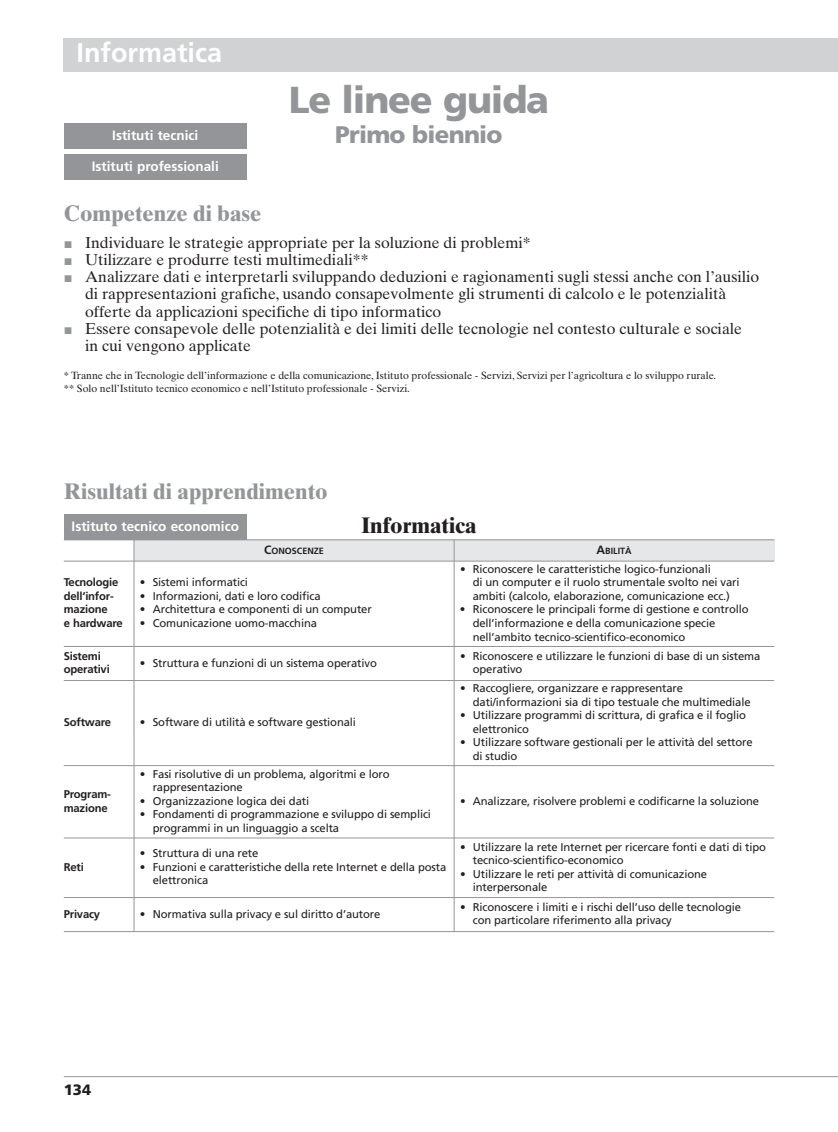
<style>
.page{position:relative;width:838px;height:1132px;background:#fff}
.page>*{position:absolute;margin:0;border:0;box-sizing:border-box;transform-origin:0 0}
.t1{font:900 37.5px "Frutiger";letter-spacing:-.03em;color:#939598}
.t2{font:700 27px "Frutiger";color:#fff}
.t3{font:900 24px "Frutiger";letter-spacing:-.03em;color:#939598}
.t4{font:700 22.5px "Times Ten";color:#939598}
.t5{font:700 22.5px "Times Ten";color:#231f20}
.t6{font:15.75px/17.2px "Times Ten";color:#231f20}
.t7{font:900 15px "Frutiger";color:#231f20}
.t8{font:700 13.5px "Frutiger";color:#fff}
.t9{font:11.25px/13.5px "Frutiger";letter-spacing:-.01em;color:#231f20}
.t10{font:700 11.25px/13.5px "Frutiger";letter-spacing:-.015em;color:#231f20}
.t11{font:10.5px/13.5px "Times Ten";color:#231f20}
.t12{font:700 9px "Frutiger";color:#231f20}
.s1{font-family:"European Pi Three";color:#939598}
.s2{font-size:12px}
</style>
<div class="page">
<div style="left:64px;top:38px;width:774px;height:34px;background:#d1d2d4"></div>
<hr style="left:64px;top:1075px;width:774px;height:1px;background:#939598">
<div style="left:134px;top:539px;width:320px;height:22px;background:#e6e7e9"></div>
<div style="left:454px;top:539px;width:320px;height:22px;background:#e6e7e9"></div>
<hr style="left:64px;top:539px;width:710px;height:1px;background:#939598">
<hr style="left:454px;top:539px;width:1px;height:392px;background:#939598">
<hr style="left:134px;top:539px;width:1px;height:392px;background:#939598">
<hr style="left:64px;top:560px;width:710px;height:1px;background:#939598">
<div style="left:64px;top:123px;width:183px;height:26px;background:#939598"></div>
<div style="left:64px;top:514px;width:183px;height:25px;background:#939598"></div>
<hr style="left:64px;top:646px;width:710px;height:1px;background:#939598">
<hr style="left:64px;top:680px;width:710px;height:1px;background:#939598">
<hr style="left:64px;top:765px;width:710px;height:1px;background:#939598">
<hr style="left:64px;top:837px;width:710px;height:1px;background:#939598">
<hr style="left:64px;top:896px;width:710px;height:1px;background:#939598">
<hr style="left:64px;top:930px;width:710px;height:1px;background:#939598">
<div style="left:64px;top:154px;width:183px;height:26px;background:#939598"></div>
<h2 class="t2" style="left:77px;top:42px;width:147px">Informatica</h2>
<p class="t8" style="left:112px;top:130px;width:87px">Istituti tecnici</p>
<p class="t8" style="left:92px;top:161px;width:128px">Istituti professionali</p>
<h1 class="t1" style="left:289px;top:85px;width:262px">Le linee guida</h1>
<h3 class="t3" style="left:335px;top:125px;width:169px">Primo biennio</h3>
<h3 class="t4" style="left:64px;top:205px;width:199px">Competenze di base</h3>
<h3 class="t6" style="left:64px;top:235px;width:468px"><span class="s1">-</span> Individuare le strategie appropriate per la soluzione di problemi*</h3>
<h3 class="t6" style="left:64px;top:252px;width:306px"><span class="s1">-</span> Utilizzare e produrre testi multimediali**</h3>
<p class="t6" style="left:85px;top:270px;width:676px;text-indent:-21px"><span class="s1">-</span> Analizzare dati e interpretarli sviluppando deduzioni e ragionamenti sugli stessi anche con l’ausilio di rappresentazioni grafiche, usando consapevolmente gli strumenti di calcolo e le potenzialità offerte da applicazioni specifiche di tipo informatico</p>
<h3 class="t6" style="left:85px;top:321px;width:658px;text-indent:-21px"><span class="s1">-</span> Essere consapevole delle potenzialità e dei limiti delle tecnologie nel contesto culturale e sociale in cui vengono applicate</h3>
<p class="t11" style="left:64px;top:369px;width:654px">* Tranne che in Tecnologie dell’informazione e della comunicazione, Istituto professionale - Servizi, Servizi per l’agricoltura e lo sviluppo rurale. ** Solo nell’Istituto tecnico economico e nell’Istituto professionale - Servizi.</p>
<h3 class="t4" style="left:64px;top:483px;width:265px">Risultati di apprendimento</h3>
<p class="t8" style="left:72px;top:520px;width:169px">Istituto tecnico economico</p>
<h3 class="t5" style="left:361px;top:517px;width:117px">Informatica</h3>
<p class="t12" style="left:264px;top:547px;width:61px"><span class="s2">C</span>ONOSCENZE</p>
<p class="t12" style="left:596px;top:547px;width:37px"><span class="s2">A</span>BILITÀ</p>
<p class="t10" style="left:64px;top:576px;width:60px">Tecnologie dell‘infor&shy;mazione<br>e hardware</p>
<p class="t9" style="left:140px;top:576px;width:110px">• Sistemi informatici</p>
<p class="t9" style="left:140px;top:590px;width:182px">• Informazioni, dati e loro codifica</p>
<p class="t9" style="left:140px;top:603px;width:233px">• Architettura e componenti di un computer</p>
<p class="t9" style="left:140px;top:617px;width:179px">• Comunicazione uomo-macchina</p>
<p class="t9" style="left:473px;top:563px;width:268px;text-indent:-13px">• Riconoscere le caratteristiche logico-funzionali<br>di un computer e il ruolo strumentale svolto nei vari ambiti (calcolo, elaborazione, comunicazione ecc.)</p>
<p class="t9" style="left:473px;top:603px;width:277px;text-indent:-13px">• Riconoscere le principali forme di gestione e controllo dell’informazione e della comunicazione specie nell’ambito tecnico-scientifico-economico</p>
<p class="t10" style="left:64px;top:649px;width:47px">Sistemi operativi</p>
<p class="t9" style="left:140px;top:656px;width:238px">• Struttura e funzioni di un sistema operativo</p>
<p class="t9" style="left:473px;top:649px;width:289px;text-indent:-13px">• Riconoscere e utilizzare le funzioni di base di un sistema operativo</p>
<p class="t10" style="left:64px;top:716px;width:49px">Software</p>
<p class="t9" style="left:140px;top:716px;width:218px">• Software di utilità e software gestionali</p>
<p class="t10" style="left:64px;top:788px;width:49px">Program&shy;mazione</p>
<p class="t10" style="left:64px;top:860px;width:22px">Reti</p>
<p class="t9" style="left:153px;top:767px;width:238px;text-indent:-13px">• Fasi risolutive di un problema, algoritmi e loro rappresentazione</p>
<p class="t9" style="left:140px;top:794px;width:171px">• Organizzazione logica dei dati</p>
<p class="t9" style="left:153px;top:808px;width:280px;text-indent:-13px">• Fondamenti di programmazione e sviluppo di semplici programmi in un linguaggio a scelta</p>
<p class="t9" style="left:140px;top:847px;width:120px">• Struttura di una rete</p>
<p class="t9" style="left:153px;top:860px;width:295px;text-indent:-13px">• Funzioni e caratteristiche della rete Internet e della posta elettronica</p>
<p class="t9" style="left:473px;top:682px;width:279px;text-indent:-13px">• Raccogliere, organizzare e rappresentare dati/informazioni sia di tipo testuale che multimediale</p>
<p class="t9" style="left:473px;top:709px;width:275px;text-indent:-13px">• Utilizzare programmi di scrittura, di grafica e il foglio elettronico</p>
<p class="t9" style="left:473px;top:736px;width:281px;text-indent:-13px">• Utilizzare software gestionali per le attività del settore di studio</p>
<p class="t9" style="left:460px;top:794px;width:301px">• Analizzare, risolvere problemi e codificarne la soluzione</p>
<p class="t9" style="left:473px;top:840px;width:295px;text-indent:-13px">• Utilizzare la rete Internet per ricercare fonti e dati di tipo tecnico-scientifico-economico</p>
<p class="t9" style="left:473px;top:867px;width:236px;text-indent:-13px">• Utilizzare le reti per attività di comunicazione interpersonale</p>
<p class="t10" style="left:64px;top:907px;width:38px">Privacy</p>
<p class="t9" style="left:140px;top:907px;width:242px">• Normativa sulla privacy e sul diritto d’autore</p>
<p class="t9" style="left:473px;top:900px;width:270px;text-indent:-13px">• Riconoscere i limiti e i rischi dell’uso delle tecnologie con particolare riferimento alla privacy</p>
<h3 class="t7" style="left:64px;top:1082px;width:29px">134</h3>
</div>
